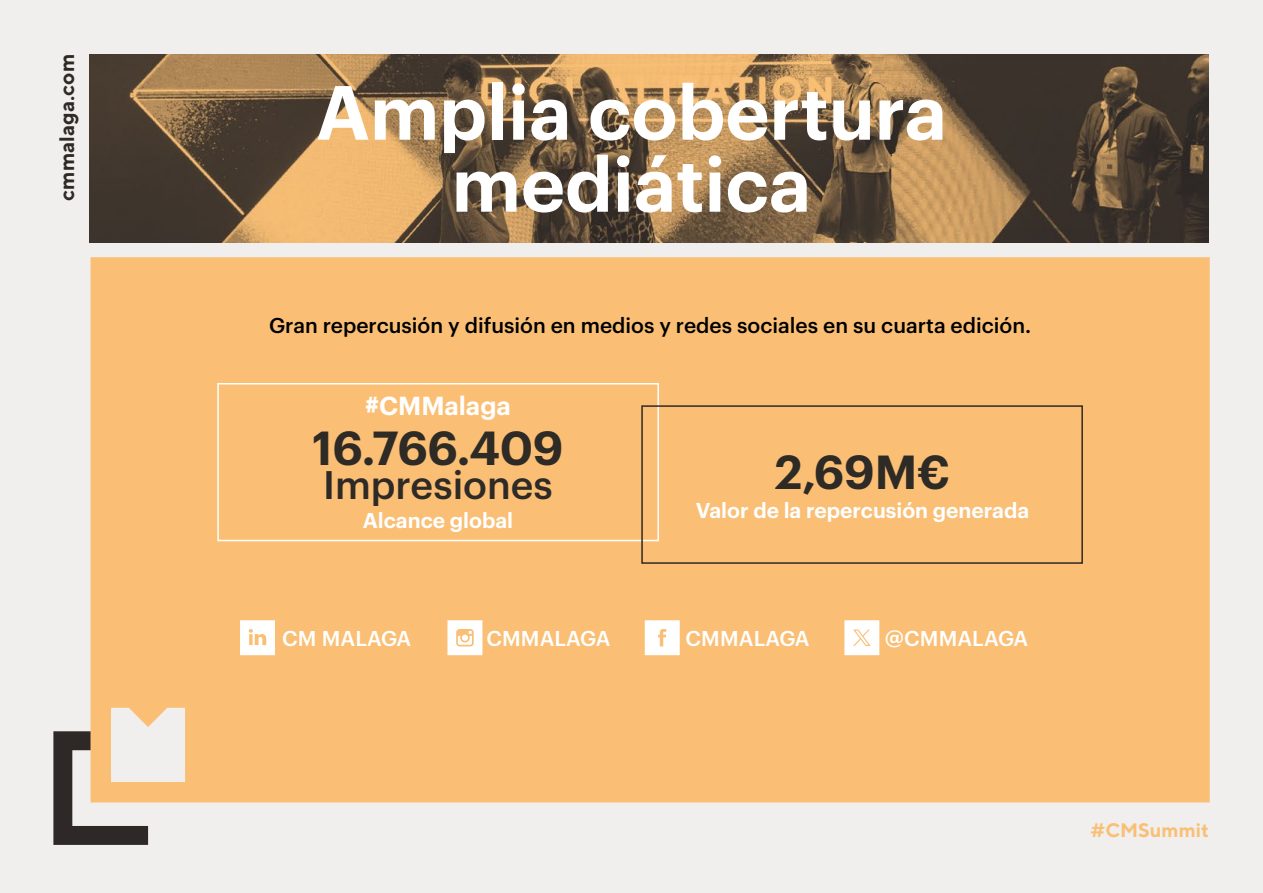
<style>
.page{position:relative;width:1263px;height:893px;background:#f0efed}
.page>*{position:absolute;margin:0;border:0;box-sizing:border-box;transform-origin:0 0}
.t1{font:600 75px/72px "Graphik";color:#fff;text-align:center}
.t2{font:600 46.8px "Graphik";letter-spacing:-.005em;color:#2e2a25}
.t3{font:500 39px "Graphik";color:#2e2a25}
.t4{font:600 25.5px "Graphik";color:#fff}
.t5{font:500 21px "Graphik";color:#000}
.t6{font:600 21px "Graphik";color:#fff}
.t7{font:500 21px "Graphik";letter-spacing:.005em;color:#fff}
.t8{font:700 21px "TT Norms";color:#2e2a25}
.t9{font:700 19.5px "TT Norms";color:#fabf75}
</style>
<div class="page">
<svg style="left:53px;top:731px;width:95px;height:114px"></svg>
<img style="left:89px;top:54px;width:1119px;height:188px">
<div style="left:90px;top:257px;width:1120px;height:546px;background:#fabf75"></div>
<div style="left:217px;top:383px;width:442px;height:158px;border:2px solid #fff"></div>
<div style="left:641px;top:405px;width:442px;height:159px;border:2px solid #2e2926"></div>
<svg style="left:645px;top:620px;width:35px;height:35px"></svg>
<svg style="left:240px;top:620px;width:35px;height:35px"></svg>
<svg style="left:447px;top:620px;width:35px;height:35px"></svg>
<svg style="left:844px;top:620px;width:35px;height:35px"></svg>
<p class="t8" style="left:53px;top:201px;width:148px;rotate:-90deg">cmmalaga.com</p>
<h1 class="t1" style="left:316px;top:70px;width:632px">Amplia cobertura mediática</h1>
<p class="t5" style="left:269px;top:310px;width:764px">Gran repercusión y difusión en medios y redes sociales en su cuarta edición.</p>
<p class="t4" style="left:365px;top:387px;width:147px">#CMMalaga</p>
<h2 class="t2" style="left:312px;top:412px;width:253px">16.766.409</h2>
<h3 class="t3" style="left:323px;top:456px;width:231px">Impresiones</h3>
<p class="t6" style="left:363px;top:504px;width:152px">Alcance global</p>
<h2 class="t2" style="left:775px;top:437px;width:177px">2,69M€</h2>
<p class="t6" style="left:696px;top:494px;width:335px">Valor de la repercusión generada</p>
<p class="t7" style="left:282px;top:623px;width:131px">CM MALAGA</p>
<p class="t7" style="left:486px;top:623px;width:126px">CMMALAGA</p>
<p class="t7" style="left:686px;top:623px;width:126px">CMMALAGA</p>
<p class="t7" style="left:885px;top:623px;width:145px">@CMMALAGA</p>
<p class="t9" style="left:1090px;top:818px;width:120px">#CMSummit</p>
</div>
